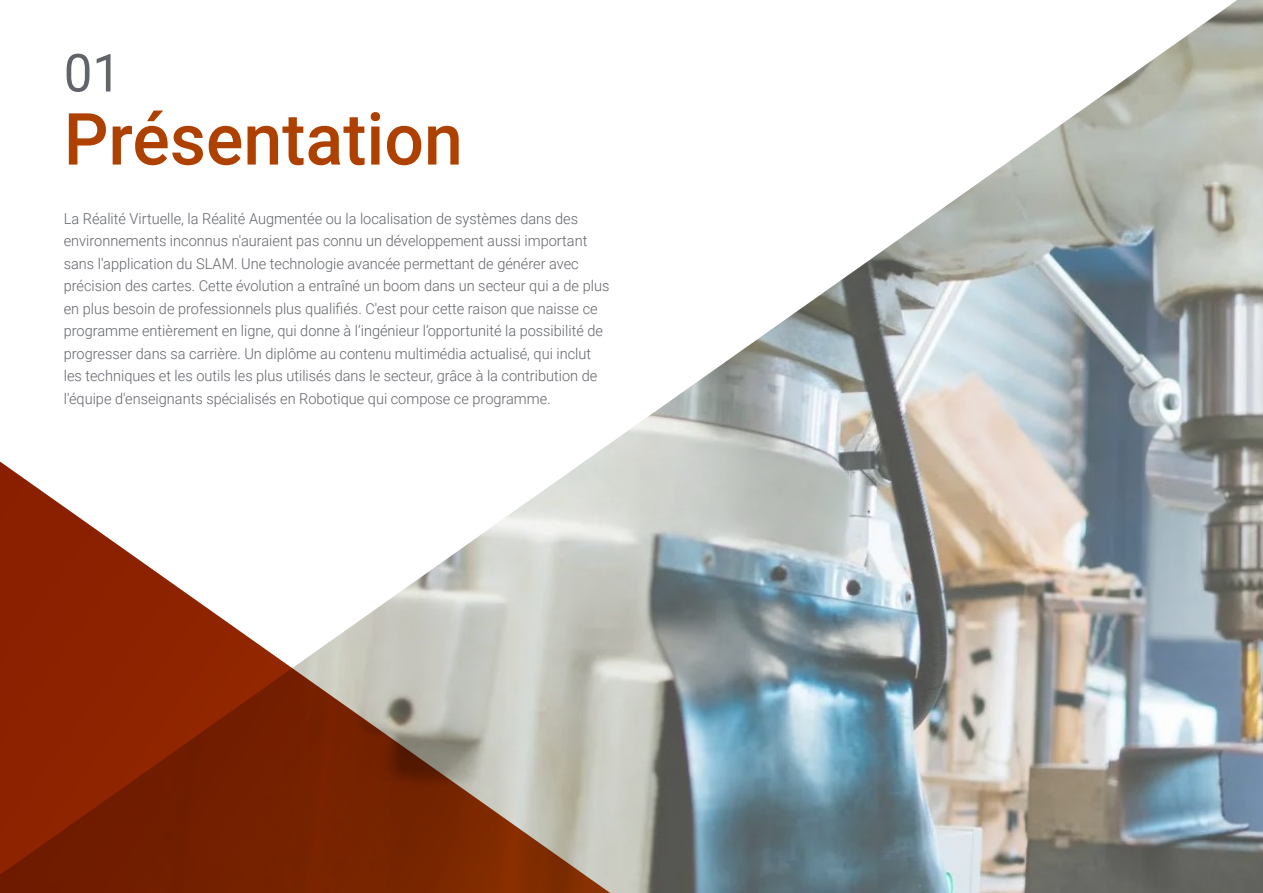
<style>
.page{position:relative;width:1263px;height:893px;background:#fff}
.page>*{position:absolute;margin:0;border:0;box-sizing:border-box;transform-origin:0 0}
.t1{font:500 72px "Roboto";color:#ae4000}
.t2{font:52.5px "Roboto";color:#61646a}
.t3{font:300 15px/22.5px "Roboto";color:#61646a}
</style>
<div class="page">
<img style="left:607px;top:0;width:656px;height:893px">
<svg style="left:0;top:446px;width:640px;height:447px"></svg>
<h2 class="t2" style="left:64px;top:36px;width:59px">01</h2>
<h1 class="t1" style="left:64px;top:89px;width:401px">Présentation</h1>
<p class="t3" style="left:64px;top:207px;width:547px">La Réalité Virtuelle, la Réalité Augmentée ou la localisation de systèmes dans des environnements inconnus n'auraient pas connu un développement aussi important sans l'application du SLAM. Une technologie avancée permettant de générer avec précision des cartes. Cette évolution a entraîné un boom dans un secteur qui a de plus en plus besoin de professionnels plus qualifiés. C'est pour cette raison que naisse ce programme entièrement en ligne, qui donne à l’ingénieur l’opportunité la possibilité de progresser dans sa carrière. Un diplôme au contenu multimédia actualisé, qui inclut les techniques et les outils les plus utilisés dans le secteur, grâce à la contribution de l'équipe d'enseignants spécialisés en Robotique qui compose ce programme.</p>
</div>
